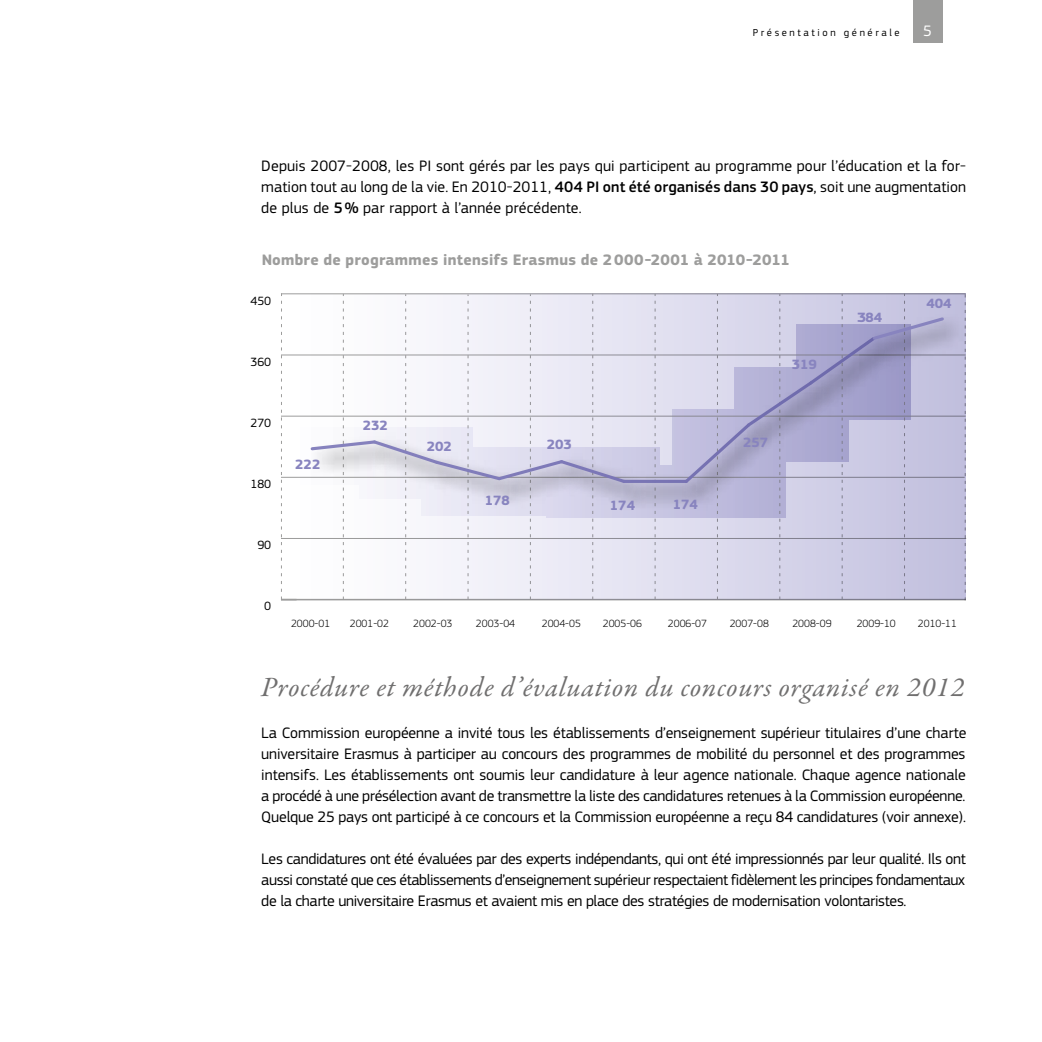
<style>
.page{position:relative;width:1042px;height:1042px;background:#fff}
.page>*{position:absolute;margin:0;border:0;box-sizing:border-box;transform-origin:0 0}
.t1{font:italic 28px "Garamond Premr Pro";letter-spacing:.025em;color:#706f6f}
.t2{font:15.75px/21px "EC Square Sans Pro";letter-spacing:-.01em;color:#000;text-align:justify}
.t3{font:700 15.75px "EC Square Sans Pro";letter-spacing:.015em;color:#9d9d9c}
.t4{font:15.75px "EC Square Sans Pro";color:#fff}
.t5{font:700 14px "EC Square Sans Pro";color:#8884bf}
.t6{font:12.42px "EC Square Sans Pro";color:#000}
.t7{font:300 10.85px "EC Square Sans Pro";color:#000}
.t8{font:10.5px "EC Square Sans Pro";letter-spacing:.25em;color:#000}
.s1{font-weight:500}
</style>
<div class="page">
<div style="left:913px;top:0;width:29px;height:43px;background:#9d9d9c"></div>
<svg style="left:297px;top:294px;width:668px;height:305px;background:#dedced"></svg>
<hr style="left:281px;top:599px;width:684px;height:1px;background:#9d9d9c">
<svg style="left:655px;top:294px;width:1px;height:305px"></svg>
<svg style="left:281px;top:294px;width:16px;height:305px"></svg>
<hr style="left:281px;top:538px;width:685px;height:1px;background:#9d9d9c">
<hr style="left:281px;top:477px;width:683px;height:1px;background:#9d9d9c">
<hr style="left:281px;top:416px;width:684px;height:1px;background:#9d9d9c">
<hr style="left:281px;top:355px;width:684px;height:1px;background:#9d9d9c">
<hr style="left:281px;top:293px;width:684px;height:1px;background:#9d9d9c">
<img style="left:297px;top:427px;width:12px;height:57px">
<img style="left:628px;top:447px;width:32px;height:19px">
<svg style="left:309px;top:294px;width:319px;height:305px"></svg>
<img style="left:608px;top:466px;width:64px;height:51px">
<hr style="left:624px;top:480px;width:62px;height:3px;background:#8884bf">
<img style="left:672px;top:410px;width:10px;height:107px">
<svg style="left:965px;top:293px;width:1px;height:307px"></svg>
<img style="left:946px;top:304px;width:20px;height:70px">
<svg style="left:682px;top:294px;width:264px;height:305px;background:#c1bfdc"></svg>
<p class="t8" style="left:753px;top:27px;width:148px">Présentation générale</p>
<p class="t4" style="left:923px;top:22px;width:10px">5</p>
<p class="t2" style="left:261px;top:155px;width:706px">Depuis 2007-2008, les PI sont gérés par les pays qui participent au programme pour l’éducation et la for&shy;mation tout au long de la vie. En 2010-2011, <span class="s1">404 PI ont été organisés dans 30 pays</span>, soit une augmentation de plus de <span class="s1">5%</span> par rapport à l’année précédente.</p>
<p class="t7" style="left:317px;top:189px;width:39px">2000/01</p>
<p class="t7" style="left:375px;top:189px;width:39px">2001/02</p>
<p class="t7" style="left:436px;top:189px;width:39px">2002/03</p>
<p class="t7" style="left:495px;top:188px;width:39px">2003/04</p>
<p class="t7" style="left:558px;top:189px;width:39px">2004/05</p>
<p class="t7" style="left:616px;top:188px;width:39px">2005/06</p>
<p class="t7" style="left:678px;top:188px;width:39px">2006/07</p>
<p class="t7" style="left:737px;top:188px;width:39px">2007/08</p>
<p class="t7" style="left:796px;top:189px;width:39px">2008/09</p>
<p class="t7" style="left:857px;top:188px;width:39px">2009/10</p>
<p class="t3" style="left:261px;top:250px;width:530px">Nombre de programmes intensifs Erasmus de 2000-2001 à 2010-2011</p>
<p class="t6" style="left:250px;top:293px;width:22px">450</p>
<p class="t6" style="left:250px;top:354px;width:22px">360</p>
<p class="t6" style="left:250px;top:415px;width:22px">270</p>
<p class="t6" style="left:250px;top:477px;width:22px">180</p>
<p class="t6" style="left:257px;top:538px;width:15px">90</p>
<p class="t5" style="left:295px;top:456px;width:27px">222</p>
<p class="t5" style="left:363px;top:417px;width:27px">232</p>
<p class="t5" style="left:427px;top:438px;width:27px">202</p>
<p class="t5" style="left:485px;top:492px;width:27px">178</p>
<p class="t5" style="left:547px;top:436px;width:27px">203</p>
<p class="t5" style="left:610px;top:496px;width:27px">174</p>
<p class="t5" style="left:673px;top:496px;width:27px">174</p>
<p class="t5" style="left:792px;top:356px;width:27px">319</p>
<p class="t5" style="left:743px;top:434px;width:27px">257</p>
<p class="t5" style="left:857px;top:309px;width:27px">384</p>
<p class="t6" style="left:264px;top:599px;width:8px">0</p>
<p class="t7" style="left:291px;top:617px;width:41px">2000-01</p>
<p class="t7" style="left:350px;top:617px;width:41px">2001-02</p>
<p class="t7" style="left:413px;top:617px;width:41px">2002-03</p>
<p class="t7" style="left:476px;top:617px;width:41px">2003-04</p>
<p class="t7" style="left:542px;top:617px;width:41px">2004-05</p>
<p class="t7" style="left:603px;top:617px;width:41px">2005-06</p>
<p class="t7" style="left:668px;top:617px;width:41px">2006-07</p>
<p class="t7" style="left:730px;top:617px;width:41px">2007-08</p>
<p class="t7" style="left:792px;top:617px;width:41px">2008-09</p>
<p class="t7" style="left:856px;top:617px;width:41px">2009-10</p>
<p class="t5" style="left:926px;top:295px;width:27px">404</p>
<p class="t7" style="left:918px;top:617px;width:41px">2010-11</p>
<h1 class="t1" style="left:261px;top:669px;width:704px">Procédure et méthode d’évaluation du concours organisé en 2012</h1>
<p class="t2" style="left:261px;top:722px;width:706px">La Commission européenne a invité tous les établissements d’enseignement supérieur titulaires d’une charte universitaire Erasmus à participer au concours des programmes de mobilité du personnel et des programmes intensifs. Les établissements ont soumis leur candidature à leur agence nationale. Chaque agence nationale a procédé à une présélection avant de transmettre la liste des candidatures retenues à la Commission européenne.<br>Quelque 25 pays ont participé à ce concours et la Commission européenne a reçu 84 candidatures (voir annexe).</p>
<p class="t2" style="left:261px;top:848px;width:706px">Les candidatures ont été évaluées par des experts indépendants, qui ont été impressionnés par leur qualité. Ils ont aussi constaté que ces établissements d’enseignement supérieur respectaient fidèlement les principes fondamentaux de la charte universitaire Erasmus et avaient mis en place des stratégies de modernisation volontaristes.</p>
</div>
